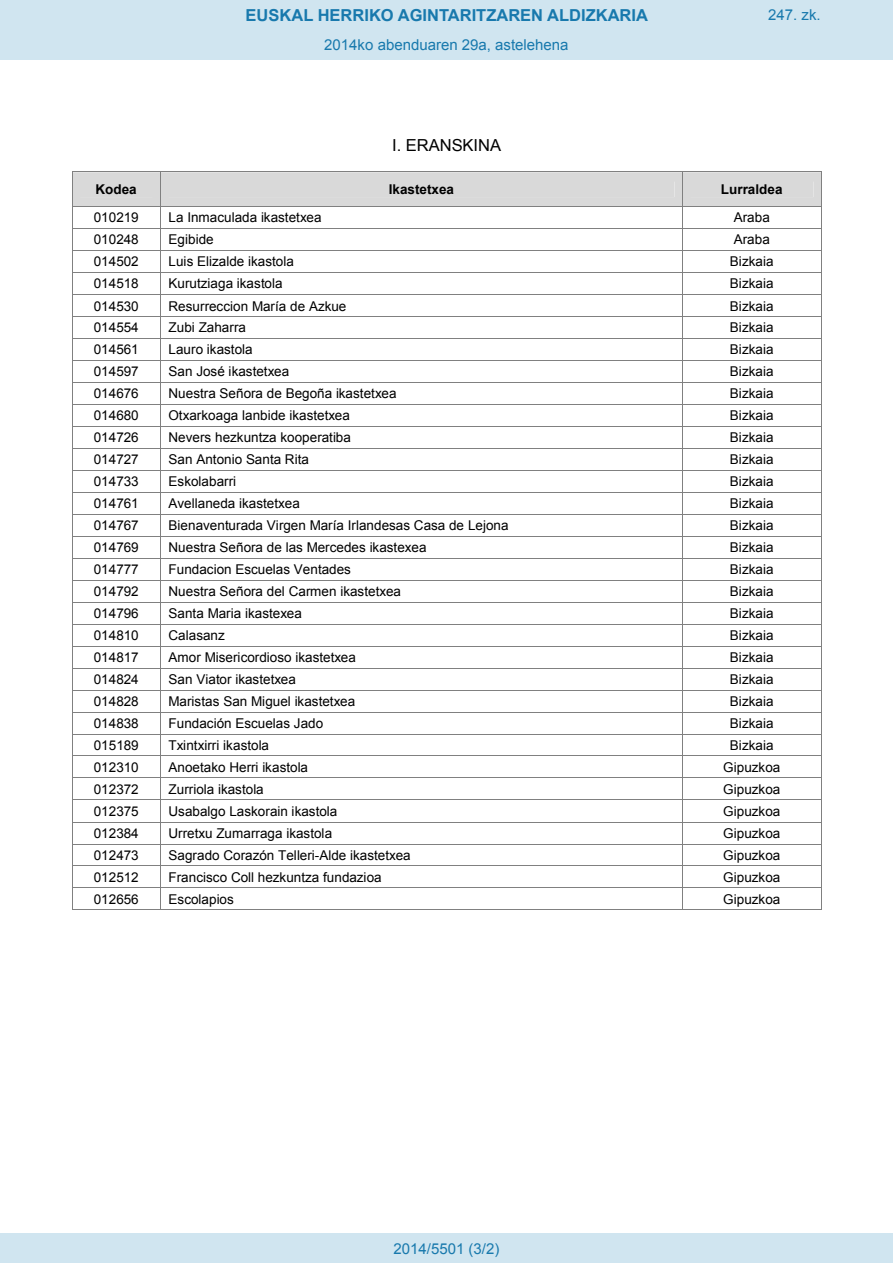
<style>
.page{position:relative;width:893px;height:1263px;background:#fff}
.page>*{position:absolute;margin:0;border:0;box-sizing:border-box;transform-origin:0 0}
.t1{font:700 16.5px "Arial";color:#1879ad}
.t2{font:16.5px "Arial";letter-spacing:-.005em;color:#000}
.Paginacion_Centro{font:15px "Arial";color:#1879ad}
.t3{font:13.5px "Arial";letter-spacing:.005em;color:#000}
.t4{font:700 13.5px "Arial";letter-spacing:.005em;color:#000}
</style>
<div class="page">
<svg style="left:72px;top:172px;width:750px;height:738px"></svg>
<div style="left:0;top:0;width:893px;height:60px;background:#d0e5f0"></div>
<div style="left:0;top:1233px;width:893px;height:30px;background:#d0e5f0"></div>
<p class="t1" style="left:246px;top:4px;width:404px">EUSKAL HERRIKO AGINTARITZAREN ALDIZKARIA</p>
<p class="Paginacion_Centro" style="left:768px;top:5px;width:54px">247. zk.</p>
<p class="Paginacion_Centro" style="left:324px;top:35px;width:246px">2014ko abenduaren 29a, astelehena</p>
<p class="t2" style="left:392px;top:135px;width:111px">I. ERANSKINA</p>
<p class="t4" style="left:95px;top:180px;width:43px">Kodea</p>
<p class="t4" style="left:389px;top:180px;width:67px">Ikastetxea</p>
<p class="t4" style="left:721px;top:180px;width:63px">Lurraldea</p>
<p class="t3" style="left:94px;top:209px;width:47px">010219</p>
<p class="t3" style="left:169px;top:209px;width:155px">La Inmaculada ikastetxea</p>
<p class="t3" style="left:734px;top:209px;width:38px">Araba</p>
<p class="t3" style="left:94px;top:231px;width:47px">010248</p>
<p class="t3" style="left:169px;top:231px;width:47px">Egibide</p>
<p class="t3" style="left:734px;top:231px;width:38px">Araba</p>
<p class="t3" style="left:94px;top:253px;width:47px">014502</p>
<p class="t3" style="left:169px;top:253px;width:127px">Luis Elizalde ikastola</p>
<p class="t3" style="left:730px;top:253px;width:45px">Bizkaia</p>
<p class="t3" style="left:94px;top:275px;width:47px">014518</p>
<p class="t3" style="left:169px;top:275px;width:116px">Kurutziaga ikastola</p>
<p class="t3" style="left:730px;top:275px;width:45px">Bizkaia</p>
<p class="t3" style="left:94px;top:297px;width:47px">014530</p>
<p class="t3" style="left:169px;top:297px;width:179px">Resurreccion María de Azkue</p>
<p class="t3" style="left:730px;top:297px;width:45px">Bizkaia</p>
<p class="t3" style="left:94px;top:319px;width:47px">014554</p>
<p class="t3" style="left:169px;top:319px;width:79px">Zubi Zaharra</p>
<p class="t3" style="left:730px;top:319px;width:45px">Bizkaia</p>
<p class="t3" style="left:94px;top:341px;width:47px">014561</p>
<p class="t3" style="left:169px;top:341px;width:86px">Lauro ikastola</p>
<p class="t3" style="left:730px;top:341px;width:45px">Bizkaia</p>
<p class="t3" style="left:94px;top:363px;width:47px">014597</p>
<p class="t3" style="left:169px;top:363px;width:122px">San José ikastetxea</p>
<p class="t3" style="left:730px;top:363px;width:45px">Bizkaia</p>
<p class="t3" style="left:94px;top:385px;width:47px">014676</p>
<p class="t3" style="left:169px;top:385px;width:230px">Nuestra Señora de Begoña ikastetxea</p>
<p class="t3" style="left:730px;top:385px;width:45px">Bizkaia</p>
<p class="t3" style="left:94px;top:407px;width:47px">014680</p>
<p class="t3" style="left:169px;top:407px;width:183px">Otxarkoaga lanbide ikastetxea</p>
<p class="t3" style="left:730px;top:407px;width:45px">Bizkaia</p>
<p class="t3" style="left:94px;top:429px;width:47px">014726</p>
<p class="t3" style="left:169px;top:429px;width:184px">Nevers hezkuntza kooperatiba</p>
<p class="t3" style="left:730px;top:429px;width:45px">Bizkaia</p>
<p class="t3" style="left:94px;top:451px;width:47px">014727</p>
<p class="t3" style="left:169px;top:451px;width:142px">San Antonio Santa Rita</p>
<p class="t3" style="left:730px;top:451px;width:45px">Bizkaia</p>
<p class="t3" style="left:94px;top:473px;width:47px">014733</p>
<p class="t3" style="left:169px;top:473px;width:69px">Eskolabarri</p>
<p class="t3" style="left:730px;top:473px;width:45px">Bizkaia</p>
<p class="t3" style="left:94px;top:494px;width:47px">014761</p>
<p class="t3" style="left:169px;top:494px;width:133px">Avellaneda ikastetxea</p>
<p class="t3" style="left:730px;top:494px;width:45px">Bizkaia</p>
<p class="t3" style="left:94px;top:516px;width:47px">014767</p>
<p class="t3" style="left:169px;top:516px;width:342px">Bienaventurada Virgen María Irlandesas Casa de Lejona</p>
<p class="t3" style="left:730px;top:516px;width:45px">Bizkaia</p>
<p class="t3" style="left:94px;top:538px;width:47px">014769</p>
<p class="t3" style="left:169px;top:538px;width:259px">Nuestra Señora de las Mercedes ikastexea</p>
<p class="t3" style="left:730px;top:538px;width:45px">Bizkaia</p>
<p class="t3" style="left:94px;top:561px;width:47px">014777</p>
<p class="t3" style="left:169px;top:561px;width:184px">Fundacion Escuelas Ventades</p>
<p class="t3" style="left:730px;top:561px;width:45px">Bizkaia</p>
<p class="t3" style="left:94px;top:583px;width:47px">014792</p>
<p class="t3" style="left:169px;top:583px;width:234px">Nuestra Señora del Carmen ikastetxea</p>
<p class="t3" style="left:730px;top:583px;width:45px">Bizkaia</p>
<p class="t3" style="left:94px;top:604px;width:47px">014796</p>
<p class="t3" style="left:169px;top:604px;width:135px">Santa Maria ikastexea</p>
<p class="t3" style="left:730px;top:604px;width:45px">Bizkaia</p>
<p class="t3" style="left:94px;top:626px;width:47px">014810</p>
<p class="t3" style="left:169px;top:626px;width:58px">Calasanz</p>
<p class="t3" style="left:730px;top:626px;width:45px">Bizkaia</p>
<p class="t3" style="left:94px;top:648px;width:47px">014817</p>
<p class="t3" style="left:169px;top:648px;width:189px">Amor Misericordioso ikastetxea</p>
<p class="t3" style="left:730px;top:648px;width:45px">Bizkaia</p>
<p class="t3" style="left:94px;top:670px;width:47px">014824</p>
<p class="t3" style="left:169px;top:670px;width:129px">San Viator ikastetxea</p>
<p class="t3" style="left:730px;top:670px;width:45px">Bizkaia</p>
<p class="t3" style="left:94px;top:692px;width:47px">014828</p>
<p class="t3" style="left:169px;top:692px;width:188px">Maristas San Miguel ikastetxea</p>
<p class="t3" style="left:730px;top:692px;width:45px">Bizkaia</p>
<p class="t3" style="left:94px;top:714px;width:47px">014838</p>
<p class="t3" style="left:169px;top:714px;width:156px">Fundación Escuelas Jado</p>
<p class="t3" style="left:730px;top:714px;width:45px">Bizkaia</p>
<p class="t3" style="left:94px;top:736px;width:47px">015189</p>
<p class="t3" style="left:169px;top:736px;width:102px">Txintxirri ikastola</p>
<p class="t3" style="left:730px;top:736px;width:45px">Bizkaia</p>
<p class="t3" style="left:94px;top:758px;width:47px">012310</p>
<p class="t3" style="left:169px;top:758px;width:141px">Anoetako Herri ikastola</p>
<p class="t3" style="left:723px;top:758px;width:59px">Gipuzkoa</p>
<p class="t3" style="left:94px;top:780px;width:47px">012372</p>
<p class="t3" style="left:169px;top:780px;width:97px">Zurriola ikastola</p>
<p class="t3" style="left:723px;top:780px;width:59px">Gipuzkoa</p>
<p class="t3" style="left:94px;top:802px;width:47px">012375</p>
<p class="t3" style="left:169px;top:802px;width:170px">Usabalgo Laskorain ikastola</p>
<p class="t3" style="left:723px;top:802px;width:59px">Gipuzkoa</p>
<p class="t3" style="left:94px;top:824px;width:47px">012384</p>
<p class="t3" style="left:169px;top:824px;width:165px">Urretxu Zumarraga ikastola</p>
<p class="t3" style="left:723px;top:824px;width:59px">Gipuzkoa</p>
<p class="t3" style="left:94px;top:846px;width:47px">012473</p>
<p class="t3" style="left:169px;top:846px;width:244px">Sagrado Corazón Telleri-Alde ikastetxea</p>
<p class="t3" style="left:723px;top:846px;width:59px">Gipuzkoa</p>
<p class="t3" style="left:94px;top:868px;width:47px">012512</p>
<p class="t3" style="left:169px;top:868px;width:215px">Francisco Coll hezkuntza fundazioa</p>
<p class="t3" style="left:723px;top:868px;width:59px">Gipuzkoa</p>
<p class="t3" style="left:94px;top:890px;width:47px">012656</p>
<p class="t3" style="left:169px;top:890px;width:67px">Escolapios</p>
<p class="t3" style="left:723px;top:890px;width:59px">Gipuzkoa</p>
<p class="Paginacion_Centro" style="left:393px;top:1238px;width:107px">2014/5501 (3/2)</p>
</div>
